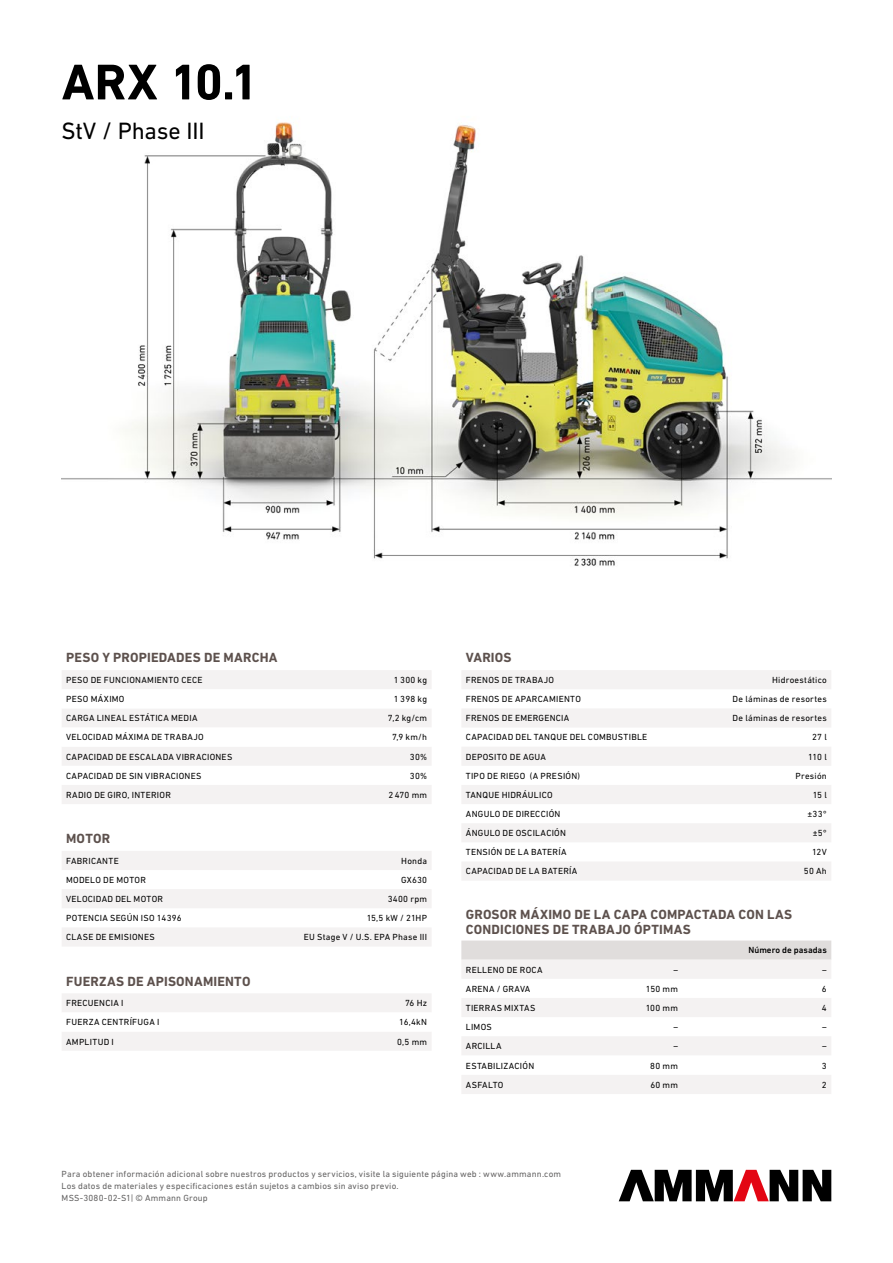
<style>
.page{position:relative;width:893px;height:1263px;background:#fff}
.page>*{position:absolute;margin:0;border:0;box-sizing:border-box;transform-origin:0 0}
.t1{font:700 51px "DIN Next LT Pro";color:#000}
.t2{font:24px "DIN Next LT Pro";letter-spacing:-.01em;color:#000}
.t3{font:700 13.5px/15px "DIN Next LT Pro";letter-spacing:.015em;color:#5d514d}
.t4{font:9px "DIN Next LT Pro";letter-spacing:.03em;color:#000}
.t5{font:9px/12px "DIN Next LT Pro";letter-spacing:.02em;color:#646363}
.t6{font:500 9px "DIN Next LT Pro";color:#000}
</style>
<div class="page">
<img style="left:62px;top:122px;width:769px;height:444px">
<svg style="left:62px;top:994px;width:369px;height:56px"></svg>
<div style="left:62px;top:670px;width:369px;height:134px;background:#f4f2f2"></div>
<svg style="left:62px;top:689px;width:369px;height:96px"></svg>
<svg style="left:62px;top:851px;width:369px;height:95px"></svg>
<svg style="left:462px;top:670px;width:369px;height:210px;fill:#f4f2f2"></svg>
<svg style="left:461px;top:940px;width:370px;height:20px"></svg>
<svg style="left:462px;top:960px;width:369px;height:134px;fill:#f4f2f2"></svg>
<svg style="left:619px;top:1170px;width:212px;height:31px"></svg>
<h1 class="t1" style="left:62px;top:52px;width:198px">ARX 10.1</h1>
<h2 class="t2" style="left:62px;top:117px;width:144px">StV / Phase III</h2>
<h3 class="t3" style="left:66px;top:650px;width:213px">PESO Y PROPIEDADES DE MARCHA</h3>
<p class="t4" style="left:66px;top:675px;width:138px">PESO DE FUNCIONAMIENTO CECE</p>
<p class="t4" style="left:394px;top:675px;width:35px">1 300 kg</p>
<p class="t4" style="left:66px;top:694px;width:60px">PESO MÁXIMO</p>
<p class="t4" style="left:394px;top:694px;width:35px">1 398 kg</p>
<p class="t4" style="left:66px;top:713px;width:133px">CARGA LINEAL ESTÁTICA MEDIA</p>
<p class="t4" style="left:388px;top:713px;width:41px">7,2 kg/cm</p>
<p class="t4" style="left:66px;top:732px;width:139px">VELOCIDAD MÁXIMA DE TRABAJO</p>
<p class="t4" style="left:392px;top:732px;width:36px">7,9 km/h</p>
<p class="t4" style="left:66px;top:751px;width:168px">CAPACIDAD DE ESCALADA VIBRACIONES</p>
<p class="t4" style="left:410px;top:751px;width:19px">30%</p>
<p class="t4" style="left:66px;top:770px;width:137px">CAPACIDAD DE SIN VIBRACIONES</p>
<p class="t4" style="left:410px;top:770px;width:19px">30%</p>
<p class="t4" style="left:66px;top:790px;width:106px">RADIO DE GIRO, INTERIOR</p>
<p class="t4" style="left:388px;top:790px;width:40px">2 470 mm</p>
<h3 class="t3" style="left:66px;top:831px;width:45px">MOTOR</h3>
<p class="t4" style="left:66px;top:855px;width:54px">FABRICANTE</p>
<p class="t4" style="left:401px;top:855px;width:27px">Honda</p>
<p class="t4" style="left:66px;top:875px;width:81px">MODELO DE MOTOR</p>
<p class="t4" style="left:401px;top:875px;width:28px">GX630</p>
<p class="t4" style="left:66px;top:894px;width:98px">VELOCIDAD DEL MOTOR</p>
<p class="t4" style="left:388px;top:894px;width:41px">3400 rpm</p>
<p class="t4" style="left:66px;top:913px;width:117px">POTENCIA SEGÚN ISO 14396</p>
<p class="t4" style="left:367px;top:913px;width:62px">15,5 kW / 21HP</p>
<p class="t4" style="left:66px;top:932px;width:90px">CLASE DE EMISIONES</p>
<p class="t4" style="left:304px;top:932px;width:125px">EU Stage V / U.S. EPA Phase III</p>
<h3 class="t3" style="left:66px;top:973px;width:186px">FUERZAS DE APISONAMIENTO</h3>
<p class="t4" style="left:66px;top:998px;width:59px">FRECUENCIA I</p>
<p class="t4" style="left:405px;top:998px;width:24px">76 Hz</p>
<p class="t4" style="left:66px;top:1017px;width:95px">FUERZA CENTRÍFUGA I</p>
<p class="t4" style="left:399px;top:1017px;width:29px">16,4kN</p>
<p class="t4" style="left:66px;top:1036px;width:49px">AMPLITUD I</p>
<p class="t4" style="left:397px;top:1036px;width:31px">0,5 mm</p>
<h3 class="t3" style="left:466px;top:650px;width:47px">VARIOS</h3>
<p class="t4" style="left:466px;top:675px;width:90px">FRENOS DE TRABAJO</p>
<p class="t4" style="left:772px;top:675px;width:56px">Hidroestático</p>
<p class="t4" style="left:466px;top:694px;width:117px">FRENOS DE APARCAMIENTO</p>
<p class="t4" style="left:732px;top:694px;width:96px">De láminas de resortes</p>
<p class="t4" style="left:466px;top:713px;width:105px">FRENOS DE EMERGENCIA</p>
<p class="t4" style="left:732px;top:713px;width:96px">De láminas de resortes</p>
<p class="t4" style="left:466px;top:732px;width:183px">CAPACIDAD DEL TANQUE DEL COMBUSTIBLE</p>
<p class="t4" style="left:812px;top:732px;width:16px">27 l</p>
<p class="t4" style="left:466px;top:751px;width:81px">DEPOSITO DE AGUA</p>
<p class="t4" style="left:808px;top:751px;width:20px">110 l</p>
<p class="t4" style="left:466px;top:770px;width:116px">TIPO DE RIEGO (A PRESIÓN)</p>
<p class="t4" style="left:795px;top:770px;width:33px">Presión</p>
<p class="t4" style="left:466px;top:790px;width:88px">TANQUE HIDRÁULICO</p>
<p class="t4" style="left:813px;top:790px;width:16px">15 l</p>
<p class="t4" style="left:466px;top:809px;width:96px">ANGULO DE DIRECCIÓN</p>
<p class="t4" style="left:807px;top:809px;width:21px">±33°</p>
<p class="t4" style="left:466px;top:828px;width:102px">ÁNGULO DE OSCILACIÓN</p>
<p class="t4" style="left:813px;top:828px;width:16px">±5°</p>
<p class="t4" style="left:466px;top:847px;width:102px">TENSIÓN DE LA BATERÍA</p>
<p class="t4" style="left:812px;top:847px;width:16px">12V</p>
<p class="t4" style="left:466px;top:866px;width:113px">CAPACIDAD DE LA BATERÍA</p>
<p class="t4" style="left:804px;top:866px;width:24px">50 Ah</p>
<h3 class="t3" style="left:466px;top:907px;width:328px">GROSOR MÁXIMO DE LA CAPA COMPACTADA CON LAS<br>CONDICIONES DE TRABAJO ÓPTIMAS</h3>
<p class="t6" style="left:749px;top:945px;width:80px">Número de pasadas</p>
<p class="t4" style="left:466px;top:964px;width:78px">RELLENO DE ROCA</p>
<p class="t4" style="left:673px;top:964px;width:6px">–</p>
<p class="t4" style="left:822px;top:964px;width:6px">–</p>
<p class="t4" style="left:466px;top:983px;width:66px">ARENA / GRAVA</p>
<p class="t4" style="left:646px;top:983px;width:34px">150 mm</p>
<p class="t4" style="left:822px;top:983px;width:6px">6</p>
<p class="t4" style="left:466px;top:1003px;width:71px">TIERRAS MIXTAS</p>
<p class="t4" style="left:646px;top:1003px;width:34px">100 mm</p>
<p class="t4" style="left:822px;top:1003px;width:6px">4</p>
<p class="t4" style="left:466px;top:1022px;width:27px">LIMOS</p>
<p class="t4" style="left:673px;top:1022px;width:6px">–</p>
<p class="t4" style="left:822px;top:1022px;width:6px">–</p>
<p class="t4" style="left:466px;top:1041px;width:37px">ARCILLA</p>
<p class="t4" style="left:673px;top:1041px;width:6px">–</p>
<p class="t4" style="left:822px;top:1041px;width:6px">–</p>
<p class="t4" style="left:466px;top:1060px;width:70px">ESTABILIZACIÓN</p>
<p class="t4" style="left:650px;top:1060px;width:29px">80 mm</p>
<p class="t4" style="left:822px;top:1060px;width:6px">3</p>
<p class="t4" style="left:466px;top:1079px;width:39px">ASFALTO</p>
<p class="t4" style="left:650px;top:1079px;width:29px">60 mm</p>
<p class="t4" style="left:822px;top:1079px;width:6px">2</p>
<p class="t5" style="left:62px;top:1168px;width:501px">Para obtener información adicional sobre nuestros productos y servicios, visite la siguiente página web : www.ammann.com<br>Los datos de materiales y especificaciones están sujetos a cambios sin aviso previo.<br>MSS-3080-02-S1| © Ammann Group</p>
</div>
